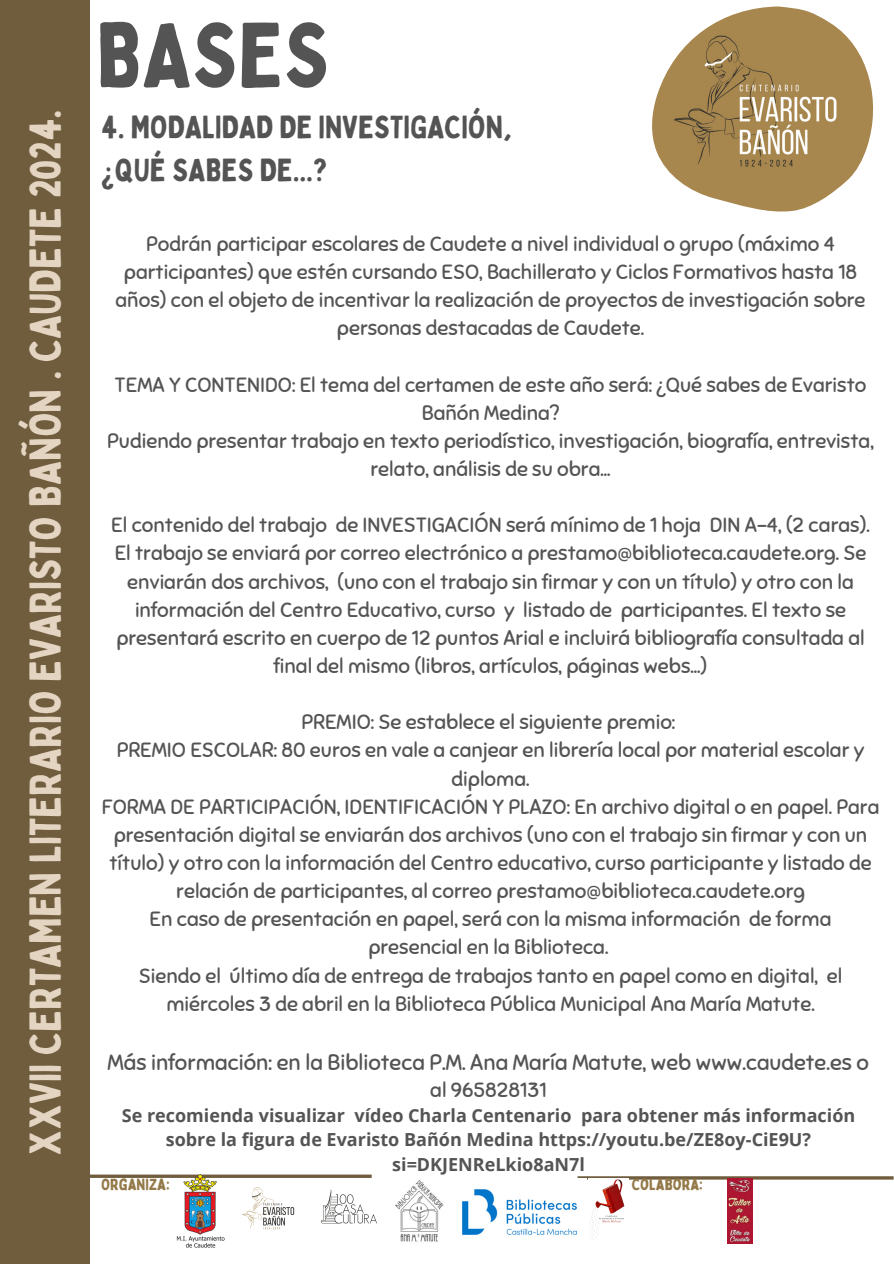
<style>
.page{position:relative;width:894px;height:1264px;background:#fff}
.page>*{position:absolute;margin:0;border:0;box-sizing:border-box;transform-origin:0 0}
.t1{font:90px "Bobby Jones";color:#545454}
.t2{font:43.5px "Bobby Jones";color:#e4d4c2}
.t3{font:31.5px/43.8px "Bobby Jones";color:#545454}
.t4{font:22.05px "Sniglet";color:#545454}
.t5{font:20.55px/28.2px "Sniglet";color:#545454;text-align:center}
.t6{font:700 18px/24.8px "Open Sans";color:#545454;text-align:center}
.t7{font:15.9px "Bobby Jones";color:#947a4a}
</style>
<div class="page">
<div style="left:0;top:0;width:89px;height:1263px;background:#705d3e"></div>
<hr style="left:577px;top:1176px;width:316px;height:3px;background:#705d3e">
<hr style="left:89px;top:1174px;width:282px;height:3px;background:#705d3e">
<img style="left:652px;top:6px;width:221px;height:205px">
<img style="left:395px;top:1180px;width:48px;height:62px">
<img style="left:176px;top:1174px;width:48px;height:73px">
<img style="left:321px;top:1189px;width:56px;height:35px">
<img style="left:588px;top:1178px;width:40px;height:62px">
<img style="left:462px;top:1178px;width:124px;height:57px">
<img style="left:242px;top:1187px;width:53px;height:43px">
<img style="left:727px;top:1178px;width:25px;height:64px">
<h2 class="t2" style="left:18px;top:1155px;width:1048px;rotate:-90deg">XXVII CERTAMEN LITERARIO EVARISTO BAÑÓN . CAUDETE 2024.</h2>
<h1 class="t1" style="left:96px;top:-2px;width:234px">BASES</h1>
<p class="t3" style="left:101px;top:104px;width:412px">4. MODALIDAD DE INVESTIGACIÓN, ¿QUÉ SABES DE...?</p>
<h3 class="t5" style="left:115px;top:230px;width:751px">Podrán participar escolares de Caudete a nivel individual o grupo (máximo 4 participantes) que estén cursando ESO, Bachillerato y Ciclos Formativos hasta 18 años) con el objeto de incentivar la realización de proyectos de investigación sobre personas destacadas de Caudete.</h3>
<h4 class="t5" style="left:107px;top:371px;width:767px">TEMA Y CONTENIDO: El tema del certamen de este año será: ¿Qué sabes de Evaristo Bañón Medina?<br>Pudiendo presentar trabajo en texto periodístico, investigación, biografía, entrevista, relato, análisis de su obra...</h4>
<h4 class="t5" style="left:111px;top:511px;width:759px">El contenido del trabajo de INVESTIGACIÓN será mínimo de 1 hoja DIN A-4, (2 caras).<br>El trabajo se enviará por correo electrónico a prestamo@biblioteca.caudete.org. Se enviarán dos archivos, (uno con el trabajo sin firmar y con un título) y otro con la información del Centro Educativo, curso y listado de participantes. El texto se presentará escrito en cuerpo de 12 puntos Arial e incluirá bibliografía consultada al final del mismo (libros, artículos, páginas webs…)</h4>
<h4 class="t5" style="left:102px;top:708px;width:779px">PREMIO: Se establece el siguiente premio:<br>PREMIO ESCOLAR: 80 euros en vale a canjear en librería local por material escolar y diploma.<br>FORMA DE PARTICIPACIÓN, IDENTIFICACIÓN Y PLAZO: En archivo digital o en papel. Para presentación digital se enviarán dos archivos (uno con el trabajo sin firmar y con un título) y otro con la información del Centro educativo, curso participante y listado de relación de participantes, al correo prestamo@biblioteca.caudete.org<br>En caso de presentación en papel, será con la misma información de forma presencial en la Biblioteca.<br>Siendo el último día de entrega de trabajos tanto en papel como en digital, el miércoles 3 de abril en la Biblioteca Pública Municipal Ana María Matute.</h4>
<h4 class="t4" style="left:107px;top:1049px;width:762px">Más información: en la Biblioteca P.M. Ana María Matute, web www.caudete.es o</h4>
<h4 class="t5" style="left:430px;top:1076px;width:118px">al 965828131</h4>
<p class="t6" style="left:122px;top:1102px;width:734px">Se recomienda visualizar vídeo Charla Centenario para obtener más información sobre la figura de Evaristo Bañón Medina https://youtu.be/ZE8oy-CiE9U? si=DKJENReLkio8aN7l</p>
<p class="t7" style="left:101px;top:1174px;width:70px">ORGANIZA:</p>
<p class="t7" style="left:631px;top:1174px;width:73px">COLABORA:</p>
</div>
